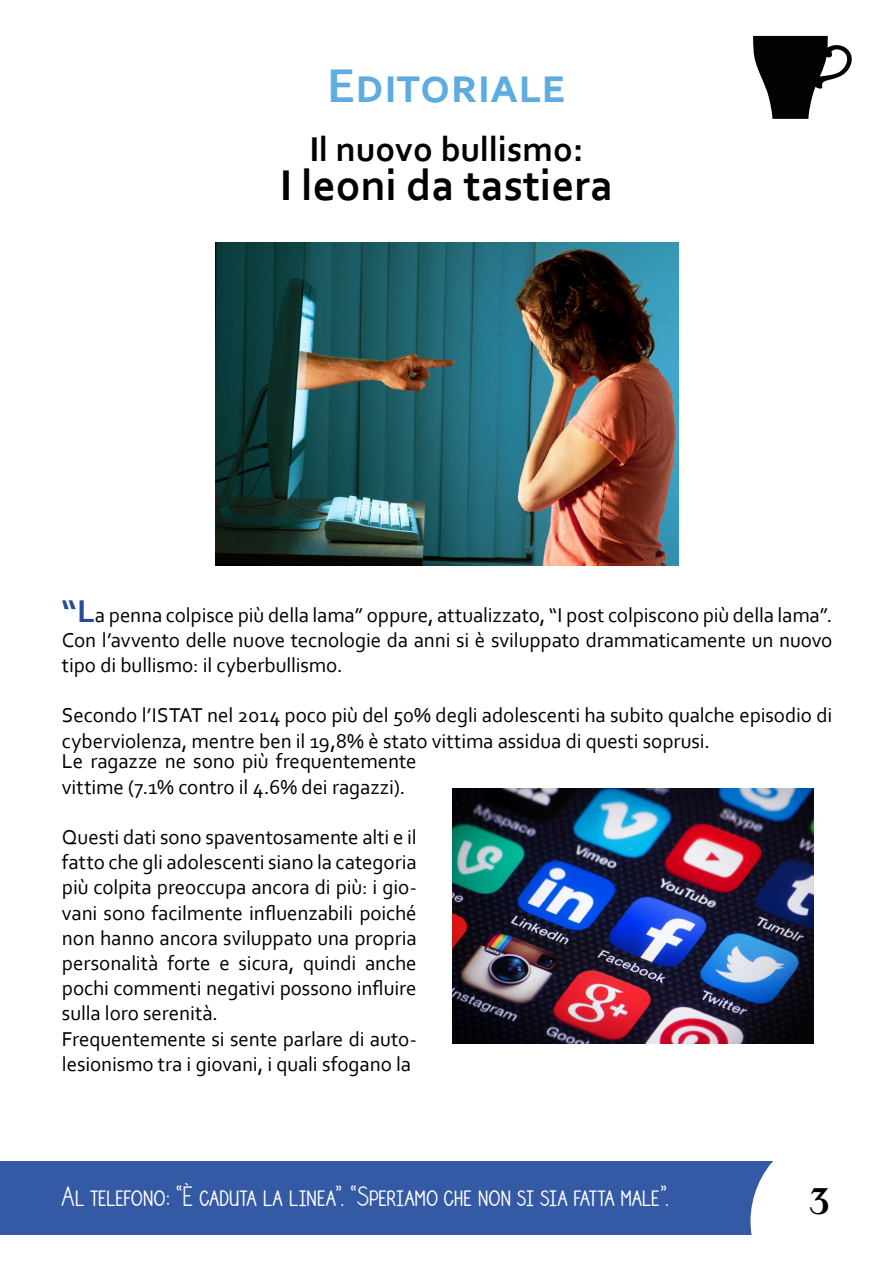
<style>
.page{position:relative;width:893px;height:1263px;background:#fff}
.page>*{position:absolute;margin:0;border:0;box-sizing:border-box;transform-origin:0 0}
.t1{font:700 49.5px "Corbel";color:#5dabdf}
.t2{font:700 45px "Corbel";color:#000}
.t3{font:500 45px "Walbaum MT Std";color:#000}
.t4{font:700 36px "Corbel";color:#000}
.t5{font:22.5px "DJB My Last Amen";color:#fff}
.t6{font:21px/25.2px "Corbel";letter-spacing:-.005em;color:#000}
.s1{font-weight:700;font-size:33px;color:#2a4998}
</style>
<div class="page">
<div style="left:0;top:1160px;width:893px;height:74px;background:#3459a5"></div>
<div style="left:750px;top:1160px;width:143px;height:75px;background:#fff"></div>
<svg style="left:753px;top:36px;width:99px;height:83px"></svg>
<img style="left:216px;top:242px;width:463px;height:324px">
<img style="left:453px;top:789px;width:360px;height:254px">
<h1 class="t1" style="left:327px;top:55px;width:240px">Editoriale</h1>
<h3 class="t4" style="left:309px;top:127px;width:276px">Il nuovo bullismo:</h3>
<h2 class="t2" style="left:280px;top:157px;width:335px">I leoni da tastiera</h2>
<p class="t6" style="left:62px;top:601px;width:772px;text-align:justify"><span class="s1">“L</span>a penna colpisce più della lama” oppure, attualizzato, “I post colpiscono più della lama”.<br>Con l’avvento delle nuove tecnologie da anni si è sviluppato drammaticamente un nuovo tipo di bullismo: il cyberbullismo.</p>
<p class="t6" style="left:62px;top:702px;width:772px">Secondo l’ISTAT nel 2014 poco più del 50% degli adolescenti ha subito qualche episodio di cyberviolenza, mentre ben il 19,8% è stato vittima assidua di questi soprusi.</p>
<p class="t6" style="left:62px;top:748px;width:356px">Le ragazze ne sono più frequentemente vittime (7.1% contro il 4.6% dei ragazzi).</p>
<p class="t6" style="left:62px;top:824px;width:356px">Questi dati sono spaventosamente alti e il fatto che gli adolescenti siano la categoria più colpita preoccupa ancora di più: i gio&shy;vani sono facilmente influenzabili poiché non hanno ancora sviluppato una propria personalità forte e sicura, quindi anche pochi commenti negativi possono influire sulla loro serenità.<br>Frequentemente si sente parlare di auto&shy;lesionismo tra i giovani, i quali sfogano la</p>
<p class="t5" style="left:62px;top:1182px;width:609px">Al telefono: “È caduta la linea”. “Speriamo che non si sia fatta male”.</p>
<h2 class="t3" style="left:809px;top:1176px;width:23px">3</h2>
</div>
